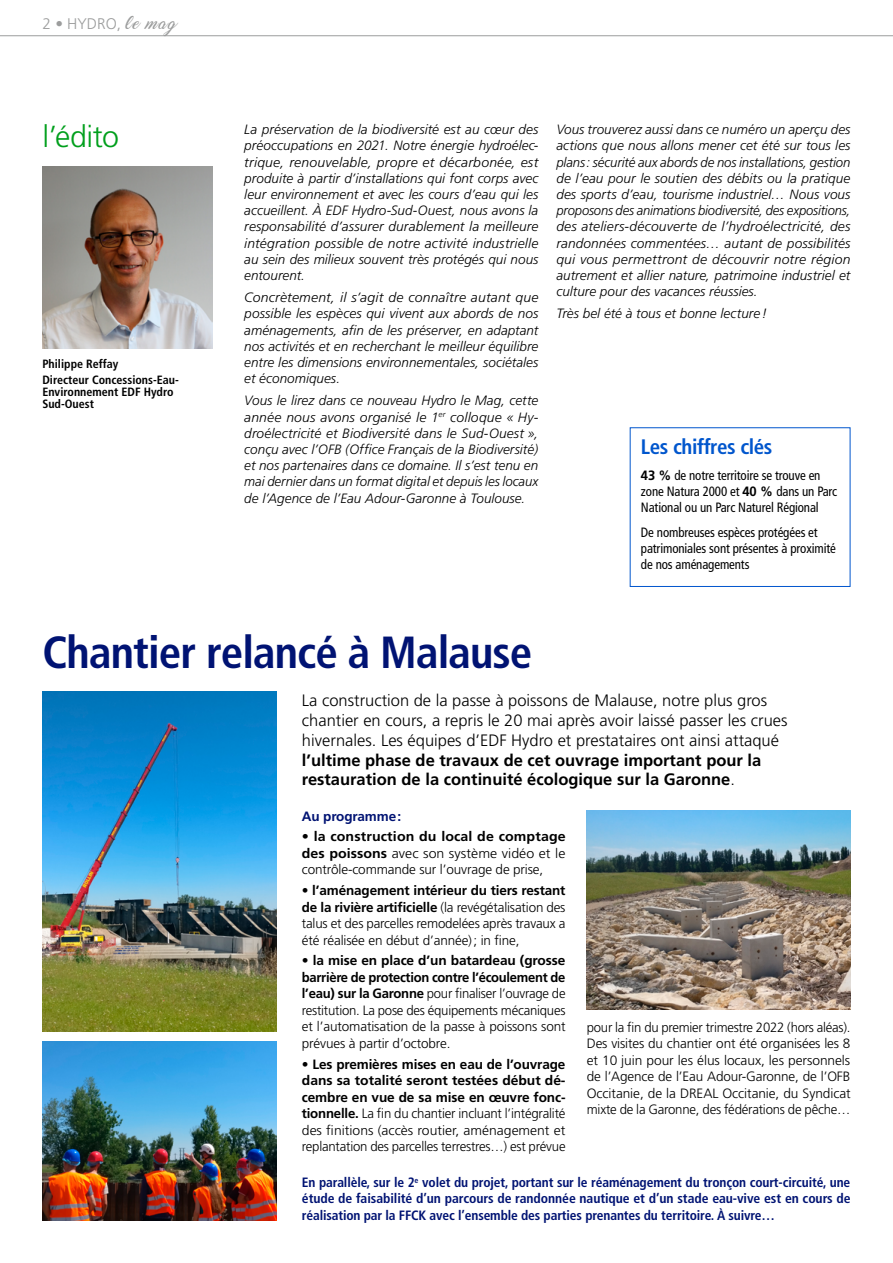
<style>
.page{position:relative;width:893px;height:1263px;background:#fff}
.page>*{position:absolute;margin:0;border:0;box-sizing:border-box;transform-origin:0 0}
.t1{font:700 condensed 45px "Frutiger";letter-spacing:-.02em;color:#001373}
.t2{font:300 30.45px "Frutiger";letter-spacing:-.015em;color:#009f1c}
.t3{font:700 condensed 21px "Frutiger";letter-spacing:-.02em;color:#0056cd}
.t4{font:300 16.5px/19.8px "Frutiger";color:#000}
.t5{font:700 16.5px/19.8px "Frutiger";color:#000}
.t6{font:300 15.3px "Frutiger";color:#9c9d9d}
.t7{font:italic 300 13.5px/16.2px "Frutiger";color:#000;text-align:justify}
.t8{font:300 13.5px/16.5px "Frutiger";letter-spacing:-.01em;color:#000;text-align:justify}
.t9{font:700 condensed 13.5px/16.2px "Frutiger";letter-spacing:-.01em;color:#001373;text-align:justify}
.t10{font:italic 300 13.5px/16.2px "Frutiger";color:#000;text-align:justify;scale:1.04 1}
.t11{font:condensed 13.5px/16.2px "Frutiger";letter-spacing:-.01em;color:#000;scale:.96 1}
.t12{font:300 13.5px/16.5px "Frutiger";letter-spacing:-.01em;color:#000;text-align:justify;scale:1.05 1}
.t13{font:700 13.5px "Frutiger";letter-spacing:-.01em;color:#001373}
.t14{font:700 condensed 12px/16.2px "Frutiger";color:#000}
.s1{font-family:"Marguerite";font-weight:400;font-size:13.2px}
.s2{font-weight:700;font-stretch:normal}
.s3{font-weight:300}
.s4{font-weight:700}
</style>
<div class="page">
<svg style="left:68px;top:36px;width:111px;height:1px"></svg>
<hr style="left:0;top:35px;width:893px;height:1px;background:#9c9d9d">
<img style="left:43px;top:167px;width:170px;height:181px">
<img style="left:43px;top:1042px;width:233px;height:178px">
<img style="left:587px;top:810px;width:263px;height:200px">
<img style="left:43px;top:691px;width:233px;height:340px">
<p class="t6" style="left:43px;top:15px;width:142px">2 • HYDRO, <span class="s1">le mag</span></p>
<h2 class="t2" style="left:43px;top:120px;width:78px">l’édito</h2>
<p class="t14" style="left:42px;top:355px;width:138px">Philippe Reffay<br>Directeur Concessions-Eau-</p>
<p class="t14" style="left:42px;top:386px;width:133px;line-height:12px">Environnement EDF Hydro<br>Sud-Ouest</p>
<p class="t7" style="left:244px;top:121px;width:296px">La préservation de la biodiversité est au cœur des préoccupations en 2021. Notre énergie hydroélec&shy;trique, renouvelable, propre et décarbonée, est produite à partir d’installations qui font corps avec leur environnement et avec les cours d’eau qui les accueillent. À EDF Hydro-Sud-Ouest, nous avons la responsabilité d’assurer durablement la meilleure intégration possible de notre activité industrielle au sein des milieux souvent très protégés qui nous entourent.</p>
<p class="t10" style="left:244px;top:289px;width:284px">Concrètement, il s’agit de connaître autant que possible les espèces qui vivent aux abords de nos aménagements, afin de les préserver, en adaptant nos activités et en recherchant le meilleur équilibre entre les dimensions environnementales, sociétales et économiques.</p>
<p class="t7" style="left:244px;top:392px;width:296px">Vous le lirez dans ce nouveau Hydro le Mag, cette année nous avons organisé le 1<sup>er</sup> colloque « Hy&shy;droélectricité et Biodiversité dans le Sud-Ouest », conçu avec l’OFB (Office Français de la Biodiversité) et nos partenaires dans ce domaine. Il s’est tenu en mai dernier dans un format digital et depuis les locaux de l’Agence de l’Eau Adour-Garonne à Toulouse.</p>
<p class="t7" style="left:556px;top:121px;width:296px">Vous trouverez aussi dans ce numéro un aperçu des actions que nous allons mener cet été sur tous les plans: sécurité aux abords de nos installations, gestion de l’eau pour le soutien des débits ou la pratique des sports d’eau, tourisme industriel… Nous vous proposons des animations biodiversité, des expositions, des ateliers-découverte de l’hydroélectricité, des randonnées commentées… autant de possibilités qui vous permettront de découvrir notre région autrement et allier nature, patrimoine industriel et culture pour des vacances réussies.</p>
<p class="t7" style="left:556px;top:305px;width:212px">Très bel été à tous et bonne lecture!</p>
<h3 class="t3" style="left:641px;top:434px;width:133px">Les chiffres clés</h3>
<p class="t11" style="left:641px;top:467px;width:206px"><span class="s2">43 %</span> de notre territoire se trouve en zone Natura 2000 et <span class="s2">40 %</span> dans un Parc<br>National ou un Parc Naturel Régional</p>
<p class="t11" style="left:641px;top:524px;width:205px">De nombreuses espèces protégées et patrimoniales sont présentes à proximité de nos aménagements</p>
<h1 class="t1" style="left:43px;top:626px;width:491px">Chantier relancé à Malause</h1>
<p class="t4" style="left:302px;top:690px;width:487px">La construction de la passe à poissons de Malause, notre plus gros chantier en cours, a repris le 20 mai après avoir laissé passer les crues hivernales. Les équipes d’EDF Hydro et prestataires ont ainsi attaqué</p>
<p class="t5" style="left:302px;top:750px;width:461px">l’ultime phase de travaux de cet ouvrage important pour la restauration de la continuité écologique sur la Garonne<span class="s3">.</span></p>
<p class="t13" style="left:302px;top:808px;width:101px">Au programme:</p>
<p class="t12" style="left:302px;top:828px;width:253px">• <span class="s4">la construction du local de comptage des poissons</span> avec son système vidéo et le contrôle-commande sur l’ouvrage de prise,</p>
<p class="t8" style="left:302px;top:882px;width:265px">• <span class="s4">l’aménagement intérieur du tiers restant de la rivière artificielle</span> (la revégétalisation des talus et des parcelles remodelées après travaux a été réalisée en début d’année); in fine,</p>
<p class="t8" style="left:302px;top:952px;width:265px"><span class="s4">• la mise en place d’un batardeau (grosse barrière de protection contre l’écoulement de l’eau) sur la Garonne</span> pour finaliser l’ouvrage de restitution. La pose des équipements mécaniques et l’automatisation de la passe à poissons sont prévues à partir d’octobre.</p>
<p class="t8" style="left:302px;top:1056px;width:265px">• <span class="s4">Les premières mises en eau de l’ouvrage dans sa totalité seront testées début dé&shy;cembre en vue de sa mise en œuvre fonc&shy;tionnelle.</span> La fin du chantier incluant l’intégralité des finitions (accès routier, aménagement et replantation des parcelles terrestres…) est prévue</p>
<p class="t8" style="left:587px;top:1019px;width:265px">pour la fin du premier trimestre 2022 (hors aléas).<br>Des visites du chantier ont été organisées les 8 et 10 juin pour les élus locaux, les personnels de l’Agence de l’Eau Adour-Garonne, de l’OFB Occitanie, de la DREAL Occitanie, du Syndicat mixte de la Garonne, des fédérations de pêche…</p>
<p class="t9" style="left:302px;top:1174px;width:550px">En parallèle, sur le 2<sup>e</sup> volet du projet, portant sur le réaménagement du tronçon court-circuité, une étude de faisabilité d’un parcours de randonnée nautique et d’un stade eau-vive est en cours de réalisation par la FFCK avec l’ensemble des parties prenantes du territoire. À suivre…</p>
</div>
